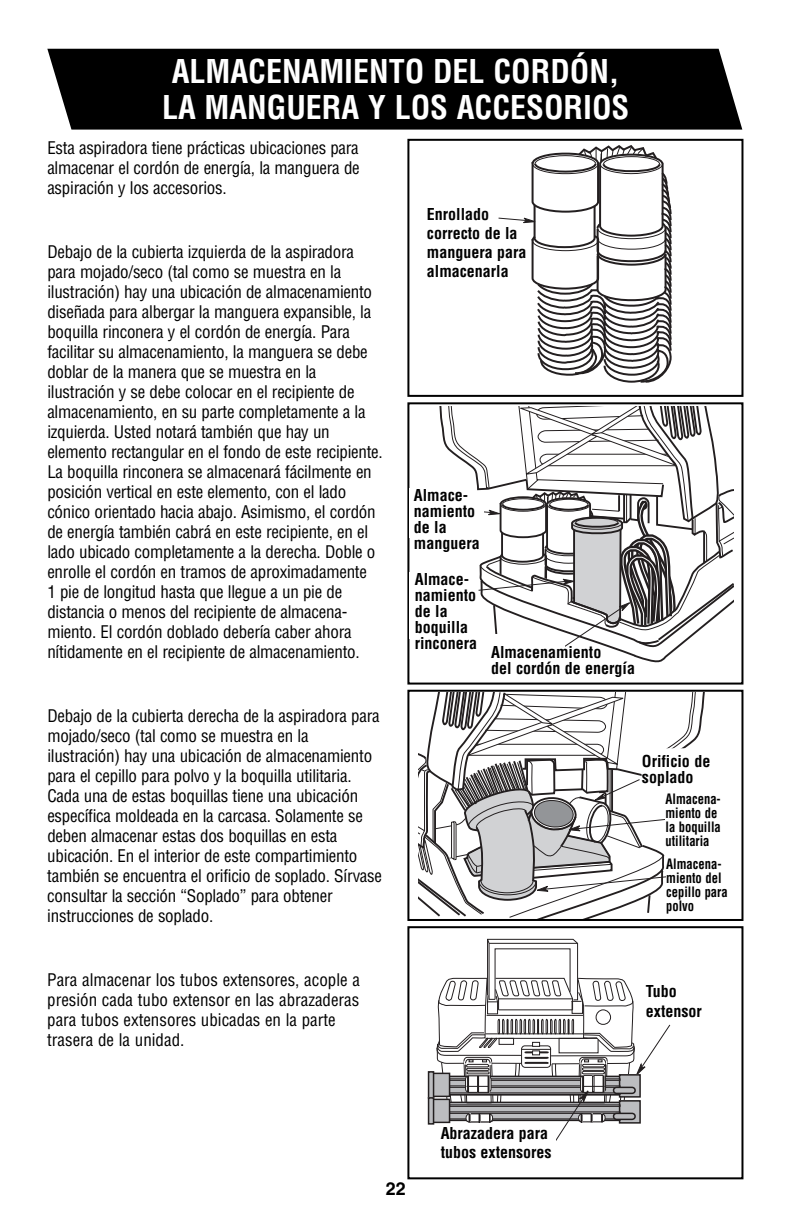
<style>
.page{position:relative;width:790px;height:1223px;background:#fff}
.page>*{position:absolute;margin:0;border:0;box-sizing:border-box;transform-origin:0 0}
.t1{font:700 condensed 32px/36px "Helvetica";color:#fff;text-align:center}
.t2{font:700 18px/18px "Helvetica";color:#231f20}
.t3{font:700 18px "Helvetica";color:#000}
.t4{font:700 17.2px/17px "Helvetica";color:#231f20}
.t5{font:condensed 17px/20px "Helvetica";letter-spacing:-.015em;color:#000}
.t6{font:700 condensed 16px/16px "Helvetica";color:#000}
.t7{font:700 condensed 14px/14px "Helvetica";color:#000;scale:.9 1}
</style>
<div class="page">
<svg style="left:439px;top:407px;width:294px;height:256px"></svg>
<div style="left:407px;top:402px;width:336px;height:282px;border:2px solid #000"></div>
<svg style="left:418px;top:693px;width:287px;height:225px"></svg>
<div style="left:407px;top:690px;width:336px;height:231px;border:2px solid #000"></div>
<div style="left:432px;top:1073px;width:17px;height:23px;background:#8d8d8f"></div>
<div style="left:431px;top:1072px;width:19px;height:25px;border:2px solid #231f20"></div>
<div style="left:428px;top:1071px;width:6px;height:27px;border:2px solid #231f20"></div>
<div style="left:432px;top:1099px;width:17px;height:23px;background:#8d8d8f"></div>
<div style="left:431px;top:1098px;width:19px;height:25px;border:2px solid #231f20"></div>
<div style="left:428px;top:1097px;width:6px;height:27px;border:2px solid #231f20"></div>
<svg style="left:435px;top:939px;width:236px;height:202px"></svg>
<div style="left:407px;top:926px;width:336px;height:253px;border:2px solid #000"></div>
<svg style="left:498px;top:145px;width:173px;height:238px"></svg>
<div style="left:407px;top:139px;width:336px;height:258px;border:2px solid #000"></div>
<div style="left:47px;top:49px;width:695px;height:81px;background:#000"></div>
<div style="left:427px;top:231px;width:83px;height:63px;background:#fff"></div>
<div style="left:409px;top:489px;width:57px;height:29px;background:#fff"></div>
<div style="left:409px;top:508px;width:75px;height:29px;background:#fff"></div>
<div style="left:409px;top:572px;width:69px;height:36px;background:#fff"></div>
<div style="left:409px;top:602px;width:78px;height:37px;background:#fff"></div>
<div style="left:445px;top:634px;width:119px;height:46px;background:#fff"></div>
<div style="left:642px;top:751px;width:90px;height:44px;background:#fff"></div>
<div style="left:665px;top:793px;width:71px;height:74px;background:#fff"></div>
<div style="left:666px;top:858px;width:72px;height:57px;background:#fff"></div>
<div style="left:646px;top:985px;width:90px;height:37px;background:#fff"></div>
<div style="left:441px;top:1127px;width:115px;height:44px;background:#fff"></div>
<h1 class="t1" style="left:162px;top:54px;width:469px">ALMACENAMIENTO DEL CORDÓN,<br>LA MANGUERA Y LOS ACCESORIOS</h1>
<p class="t5" style="left:47px;top:138px;width:314px;text-align:justify">Esta aspiradora tiene prácticas ubicaciones para almacenar el cordón de energía, la manguera de aspiración y los accesorios.</p>
<p class="t5" style="left:47px;top:242px;width:337px">Debajo de la cubierta izquierda de la aspiradora para mojado/seco (tal como se muestra en la ilustración) hay una ubicación de almacenamiento diseñada para albergar la manguera expansible, la boquilla rinconera y el cordón de energía. Para facilitar su almacenamiento, la manguera se debe doblar de la manera que se muestra en la ilustración y se debe colocar en el recipiente de almacenamiento, en su parte completamente a la izquierda. Usted notará también que hay un elemento rectangular en el fondo de este recipiente.<br>La boquilla rinconera se almacenará fácilmente en posición vertical en este elemento, con el lado cónico orientado hacia abajo. Asimismo, el cordón de energía también cabrá en este recipiente, en el lado ubicado completamente a la derecha. Doble o enrolle el cordón en tramos de aproximadamente<br>1 pie de longitud hasta que llegue a un pie de distancia o menos del recipiente de almacena&shy;miento. El cordón doblado debería caber ahora nítidamente en el recipiente de almacenamiento.</p>
<p class="t6" style="left:427px;top:205px;width:101px;line-height:19.2px">Enrollado correcto de la manguera para almacenarla</p>
<p class="t2" style="left:433px;top:211px;width:75px">Correct<br>Hose<br>Wrap for<br>Storage</p>
<p class="t6" style="left:414px;top:488px;width:67px">Almace&shy;namiento de la manguera</p>
<p class="t6" style="left:415px;top:571px;width:64px">Almace&shy;namiento de la boquilla rinconera</p>
<p class="t4" style="left:417px;top:502px;width:43px">Hose</p>
<p class="t4" style="left:416px;top:584px;width:65px">Crevice<br>Tool<br>Storage</p>
<p class="t4" style="left:463px;top:643px;width:97px">Power Cord<br>Storage</p>
<p class="t6" style="left:491px;top:644px;width:145px">Almacenamiento<br>del cordón de energía</p>
<p class="t5" style="left:47px;top:706px;width:336px">Debajo de la cubierta derecha de la aspiradora para mojado/seco (tal como se muestra en la ilustración) hay una ubicación de almacenamiento para el cepillo para polvo y la boquilla utilitaria.<br>Cada una de estas boquillas tiene una ubicación específica moldeada en la carcasa. Solamente se deben almacenar estas dos boquillas en esta ubicación. En el interior de este compartimiento también se encuentra el orificio de soplado. Sírvase consultar la sección “Soplado” para obtener instrucciones de soplado.</p>
<p class="t4" style="left:644px;top:753px;width:68px">Blowing<br>Port</p>
<p class="t6" style="left:642px;top:754px;width:70px">Orificio de soplado</p>
<p class="t7" style="left:665px;top:792px;width:63px">Almacena&shy;miento de la boquilla utilitaria</p>
<p class="t7" style="left:666px;top:857px;width:70px">Almacena&shy;miento del cepillo para polvo</p>
<p class="t4" style="left:671px;top:793px;width:65px">Utility<br>Nozzle<br>Storage</p>
<p class="t4" style="left:667px;top:853px;width:65px">Dusting<br>Brush<br>Storage</p>
<p class="t5" style="left:47px;top:970px;width:314px">Para almacenar los tubos extensores, acople a presión cada tubo extensor en las abrazaderas para tubos extensores ubicadas en la parte trasera de la unidad.</p>
<p class="t6" style="left:646px;top:982px;width:57px;line-height:19.2px">Tubo extensor</p>
<p class="t2" style="left:648px;top:1006px;width:50px">Wand</p>
<p class="t3" style="left:386px;top:1182px;width:22px">22</p>
<p class="t6" style="left:441px;top:1124px;width:113px;line-height:19.2px">Abrazadera para tubos extensores</p>
<p class="t2" style="left:464px;top:1133px;width:89px">Extension<br>Wand Clip</p>
</div>
